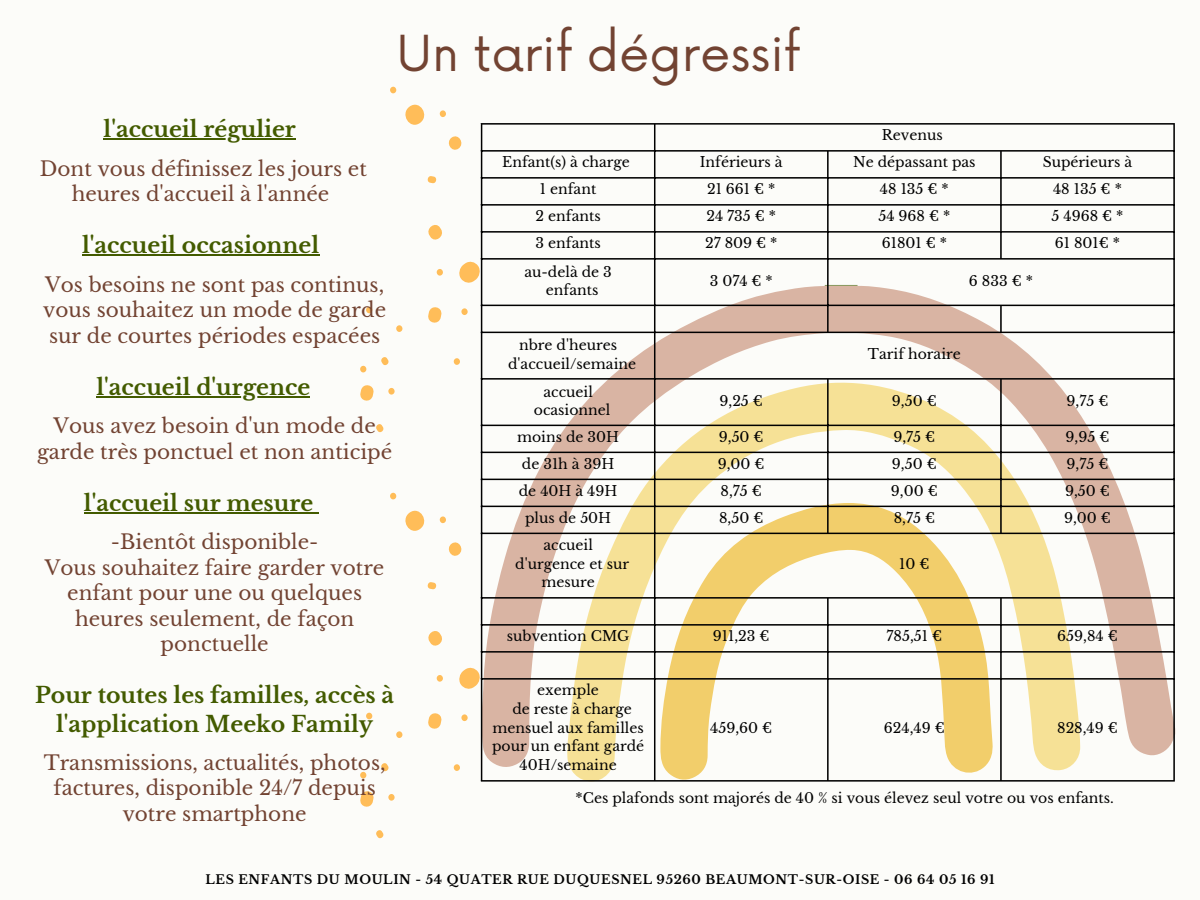
<style>
.page{position:relative;width:1200px;height:900px;background:#fcfcf9}
.page>*{position:absolute;margin:0;border:0;box-sizing:border-box;transform-origin:0 0}
.t1{font:48.4px "Now";color:#724332}
.t2{font:700 22px/28.4px "Libre Baskerville";color:#435b00;text-align:center}
.t3{font:20px/25.6px "Libre Baskerville";color:#724332;text-align:center}
.t4{font:14px/18.6px "Libre Baskerville";color:#000;text-align:center}
.t5{font:700 12.4px "Libre Baskerville";letter-spacing:.05em;color:#000}
</style>
<div class="page">
<svg style="left:360px;top:491px;width:121px;height:348px"></svg>
<svg style="left:360px;top:86px;width:121px;height:348px"></svg>
<svg style="left:482px;top:286px;width:691px;height:483px"></svg>
<hr style="left:825px;top:285px;width:33px;height:1px;background:#435b00;border-radius:50%">
<svg style="left:567px;top:377px;width:513px;height:403px"></svg>
<svg style="left:660px;top:503px;width:333px;height:277px"></svg>
<hr style="left:481px;top:125px;width:1px;height:655px;background:#000">
<hr style="left:654px;top:125px;width:1px;height:655px;background:#000">
<hr style="left:827px;top:152px;width:2px;height:180px;background:#000">
<hr style="left:827px;top:380px;width:2px;height:153px;background:#000">
<hr style="left:827px;top:599px;width:2px;height:181px;background:#000">
<hr style="left:1000px;top:152px;width:2px;height:106px;background:#000">
<hr style="left:1000px;top:306px;width:2px;height:26px;background:#000">
<hr style="left:1000px;top:380px;width:2px;height:153px;background:#000">
<hr style="left:1000px;top:599px;width:2px;height:181px;background:#000">
<hr style="left:1173px;top:125px;width:2px;height:655px;background:#000">
<hr style="left:481px;top:123px;width:694px;height:2px;background:#000">
<hr style="left:481px;top:150px;width:694px;height:2px;background:#000">
<hr style="left:481px;top:177px;width:694px;height:2px;background:#000">
<hr style="left:481px;top:204px;width:694px;height:2px;background:#000">
<hr style="left:481px;top:231px;width:694px;height:2px;background:#000">
<hr style="left:481px;top:258px;width:694px;height:2px;background:#000">
<hr style="left:481px;top:305px;width:694px;height:1px;background:#000">
<hr style="left:481px;top:332px;width:694px;height:1px;background:#000">
<hr style="left:481px;top:378px;width:694px;height:2px;background:#000">
<hr style="left:481px;top:425px;width:694px;height:1px;background:#000">
<hr style="left:481px;top:452px;width:694px;height:1px;background:#000">
<hr style="left:481px;top:479px;width:694px;height:1px;background:#000">
<hr style="left:481px;top:506px;width:694px;height:1px;background:#000">
<hr style="left:481px;top:533px;width:694px;height:1px;background:#000">
<hr style="left:481px;top:597px;width:694px;height:2px;background:#000">
<hr style="left:481px;top:624px;width:694px;height:2px;background:#000">
<hr style="left:481px;top:651px;width:694px;height:2px;background:#000">
<hr style="left:481px;top:678px;width:694px;height:2px;background:#000">
<hr style="left:481px;top:780px;width:694px;height:2px;background:#000">
<hr style="left:104px;top:139px;width:192px;height:1px;background:#435b00">
<hr style="left:82px;top:255px;width:237px;height:1px;background:#435b00">
<hr style="left:96px;top:396px;width:214px;height:2px;background:#435b00">
<hr style="left:84px;top:512px;width:229px;height:2px;background:#435b00">
<svg style="left:313px;top:512px;width:6px;height:2px"></svg>
<h2 class="t2" style="left:104px;top:115px;width:194px">l'accueil régulier</h2>
<h1 class="t1" style="left:396px;top:27px;width:406px">Un tarif dégressif</h1>
<p class="t4" style="left:882px;top:126px;width:62px">Revenus</p>
<h3 class="t3" style="left:40px;top:156px;width:329px">Dont vous définissez les jours et heures d'accueil à l'année</h3>
<h2 class="t2" style="left:82px;top:231px;width:239px">l'accueil occasionnel</h2>
<h3 class="t3" style="left:43px;top:272px;width:344px;text-align:justify">Vos besoins ne sont pas continus, vous souhaitez un mode de garde sur de courtes périodes espacées</h3>
<h2 class="t2" style="left:96px;top:373px;width:215px">l'accueil d'urgence</h2>
<h3 class="t3" style="left:37px;top:413px;width:357px">Vous avez besoin d'un mode de garde très ponctuel et non anticipé</h3>
<h2 class="t2" style="left:84px;top:489px;width:231px">l'accueil sur mesure</h2>
<h3 class="t3" style="left:45px;top:529px;width:341px">-Bientôt disponible-<br>Vous souhaitez faire garder votre enfant pour une ou quelques heures seulement, de façon ponctuelle</h3>
<h2 class="t2" style="left:35px;top:681px;width:361px">Pour toutes les familles, accès à l'application Meeko Family</h2>
<h3 class="t3" style="left:44px;top:750px;width:343px">Transmissions, actualités, photos, factures, disponible 24/7 depuis votre smartphone</h3>
<p class="t4" style="left:502px;top:153px;width:129px">Enfant(s) à charge</p>
<p class="t4" style="left:700px;top:153px;width:84px">Inférieurs à</p>
<p class="t4" style="left:853px;top:153px;width:124px">Ne dépassant pas</p>
<p class="t4" style="left:1043px;top:153px;width:91px">Supérieurs à</p>
<p class="t4" style="left:540px;top:180px;width:58px">1 enfant</p>
<p class="t4" style="left:707px;top:180px;width:70px">21 661 € *</p>
<p class="t4" style="left:880px;top:180px;width:70px">48 135 € *</p>
<p class="t4" style="left:1053px;top:180px;width:70px">48 135 € *</p>
<p class="t4" style="left:536px;top:207px;width:67px">2 enfants</p>
<p class="t4" style="left:706px;top:207px;width:71px">24 735 € *</p>
<p class="t4" style="left:878px;top:207px;width:73px">54 968 € *</p>
<p class="t4" style="left:1052px;top:207px;width:73px">5 4968 € *</p>
<p class="t4" style="left:536px;top:234px;width:67px">3 enfants</p>
<p class="t4" style="left:705px;top:234px;width:74px">27 809 € *</p>
<p class="t4" style="left:882px;top:234px;width:67px">61801 € *</p>
<p class="t4" style="left:1055px;top:234px;width:67px">61 801€ *</p>
<p class="t4" style="left:524px;top:262px;width:89px">au-delà de 3 enfants</p>
<p class="t4" style="left:710px;top:272px;width:65px">3074€*</p>
<p class="t4" style="left:969px;top:272px;width:66px">6833€*</p>
<p class="t4" style="left:508px;top:336px;width:129px">nbre d'heures d'accueil/semaine</p>
<p class="t4" style="left:868px;top:345px;width:94px">Tarif horaire</p>
<p class="t4" style="left:534px;top:382px;width:78px">accueil ocasionnel</p>
<p class="t4" style="left:720px;top:392px;width:45px">9,25 €</p>
<p class="t4" style="left:892px;top:392px;width:46px">9,50 €</p>
<p class="t4" style="left:1067px;top:392px;width:43px">9,75 €</p>
<p class="t4" style="left:517px;top:428px;width:104px">moins de 30H</p>
<p class="t4" style="left:719px;top:428px;width:46px">9,50 €</p>
<p class="t4" style="left:893px;top:428px;width:43px">9,75 €</p>
<p class="t4" style="left:1066px;top:428px;width:45px">9,95 €</p>
<p class="t4" style="left:522px;top:455px;width:94px">de 31h à 39H</p>
<p class="t4" style="left:718px;top:455px;width:48px">9,00 €</p>
<p class="t4" style="left:892px;top:455px;width:46px">9,50 €</p>
<p class="t4" style="left:1067px;top:455px;width:43px">9,75 €</p>
<p class="t4" style="left:519px;top:482px;width:100px">de 40H à 49H</p>
<p class="t4" style="left:721px;top:482px;width:43px">8,75 €</p>
<p class="t4" style="left:891px;top:482px;width:48px">9,00 €</p>
<p class="t4" style="left:1065px;top:482px;width:46px">9,50 €</p>
<p class="t4" style="left:525px;top:509px;width:88px">plus de 50H</p>
<p class="t4" style="left:719px;top:509px;width:46px">8,50 €</p>
<p class="t4" style="left:894px;top:509px;width:43px">8,75 €</p>
<p class="t4" style="left:1064px;top:509px;width:48px">9,00 €</p>
<p class="t4" style="left:515px;top:536px;width:115px">accueil d'urgence et sur mesure</p>
<p class="t4" style="left:899px;top:554px;width:32px">10 €</p>
<p class="t4" style="left:507px;top:627px;width:124px">subvention CMG</p>
<p class="t4" style="left:713px;top:627px;width:58px">911,23 €</p>
<p class="t4" style="left:887px;top:627px;width:57px">785,51 €</p>
<p class="t4" style="left:1057px;top:627px;width:62px">659,84 €</p>
<p class="t4" style="left:492px;top:681px;width:154px">exemple<br>de reste à charge mensuel aux familles pour un enfant gardé<br>40H/semaine</p>
<p class="t4" style="left:710px;top:719px;width:64px">459,60 €</p>
<p class="t4" style="left:884px;top:719px;width:62px">624,49 €</p>
<p class="t4" style="left:1057px;top:719px;width:62px">828,49 €</p>
<p class="t4" style="left:576px;top:788px;width:540px">*Ces plafonds sont majorés de 40 % si vous élevez seul votre ou vos enfants.</p>
<p class="t5" style="left:206px;top:872px;width:790px">LES ENFANTS DU MOULIN - 54 QUATER RUE DUQUESNEL 95260 BEAUMONT-SUR-OISE - 06 64 05 16 91</p>
</div>
